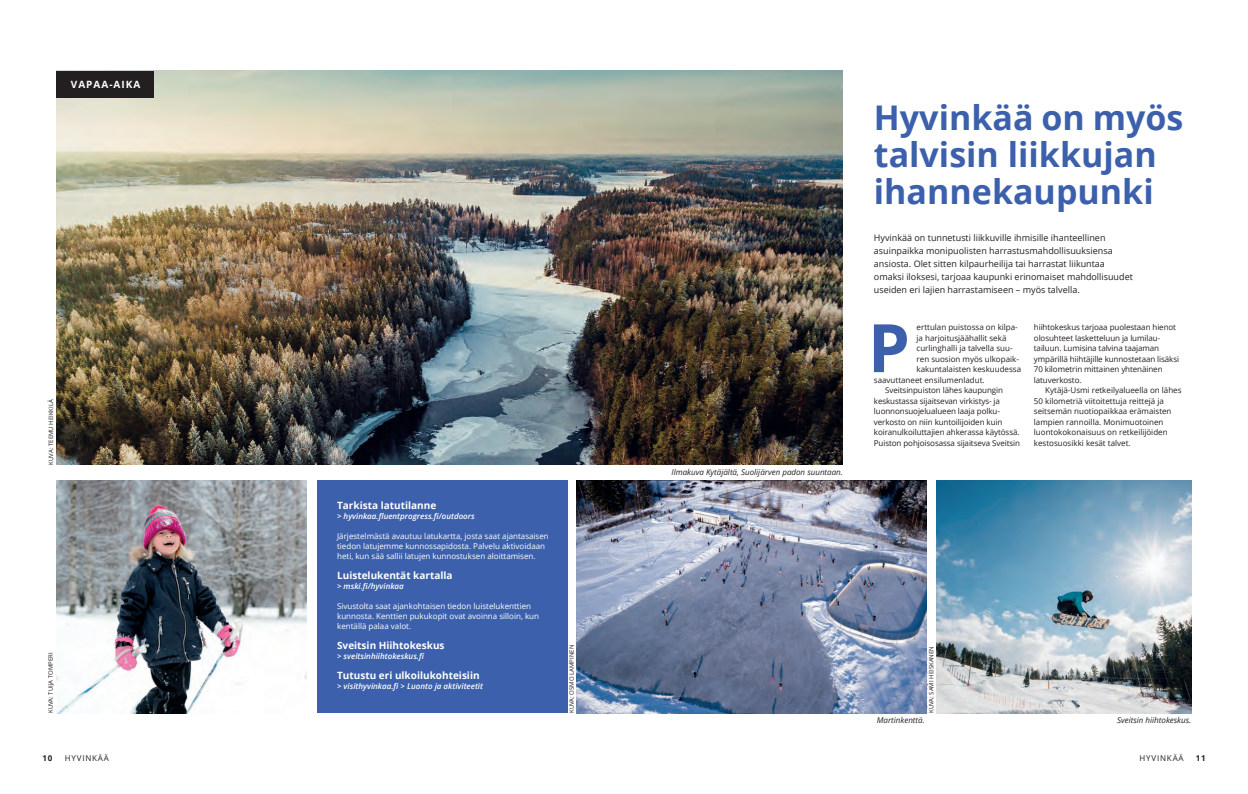
<style>
.page{position:relative;width:1248px;height:794px;background:#fff}
.page>*{position:absolute;margin:0;border:0;box-sizing:border-box;transform-origin:0 0}
.t1{font:700 66.8px "Open Sans";color:#3c60ac}
.t2{font:700 34px/37px "Open Sans";color:#3c60ac}
.t3{font:700 10px "Open Sans";color:#fff}
.t4{font:700 10px "Open Sans";letter-spacing:.1em;color:#fff}
.t5{font:9px/13px "Open Sans";color:#231f20}
.t6{font:8px "Open Sans";letter-spacing:-.01em;color:#231f20}
.t7{font:8px/10px "Open Sans";color:#fff}
.t8{font:italic 600 8px "Open Sans";color:#fff}
.t9{font:italic 8px "Open Sans";color:#231f20}
.t10{font:8px "Open Sans";letter-spacing:.1em;color:#231f20}
.t11{font:700 8px "Open Sans";color:#231f20}
.t12{font:6px "Open Sans";color:#231f20}
</style>
<div class="page">
<img style="left:57px;top:71px;width:785px;height:393px">
<div style="left:317px;top:480px;width:250px;height:233px;background:#3c60ac"></div>
<div style="left:57px;top:71px;width:97px;height:26px;background:#231f20"></div>
<img style="left:936px;top:480px;width:255px;height:233px">
<img style="left:577px;top:480px;width:349px;height:233px">
<img style="left:57px;top:480px;width:250px;height:233px">
<p class="t4" style="left:71px;top:77px;width:71px">VAPAA-AIKA</p>
<p class="t12" style="left:47px;top:464px;width:67px;rotate:-90deg">KUVA: TEEMU HEIKKILÄ</p>
<p class="t12" style="left:47px;top:713px;width:62px;rotate:-90deg">KUVA: TUIJA TOMPERI</p>
<p class="t3" style="left:337px;top:498px;width:101px">Tarkista latutilanne</p>
<p class="t8" style="left:337px;top:511px;width:139px">&gt; hyvinkaa.fluentprogress.fi/outdoors</p>
<p class="t7" style="left:337px;top:531px;width:213px">Järjestelmästä avautuu latukartta, josta saat ajantasaisen tiedon latujemme kunnossapidosta. Palvelu aktivoidaan heti, kun sää sallii latujen kunnostuksen aloittamisen.</p>
<p class="t3" style="left:337px;top:568px;width:117px">Luistelukentät kartalla</p>
<p class="t8" style="left:337px;top:581px;width:68px">&gt; mski.fi/hyvinkaa</p>
<p class="t7" style="left:337px;top:601px;width:203px">Sivustolta saat ajankohtaisen tiedon luistelukenttien kunnosta. Kenttien pukukopit ovat avoinna silloin, kun kentällä palaa valot.</p>
<p class="t3" style="left:337px;top:638px;width:109px">Sveitsin Hiihtokeskus</p>
<p class="t8" style="left:337px;top:651px;width:89px">&gt; sveitsinhiihtokeskus.fi</p>
<p class="t3" style="left:337px;top:668px;width:144px">Tutustu eri ulkoilukohteisiin</p>
<p class="t8" style="left:337px;top:681px;width:147px">&gt; visithyvinkaa.fi &gt; Luonto ja aktiviteetit</p>
<p class="t12" style="left:567px;top:713px;width:70px;rotate:-90deg">KUVA: OSMO LAMPINEN</p>
<p class="t9" style="left:671px;top:466px;width:173px">Ilmakuva Kytäjältä, Suolijärven padon suuntaan.</p>
<h1 class="t2" style="left:873px;top:98px;width:311px">Hyvinkää on myös talvisin liikkujan ihannekaupunki</h1>
<p class="t5" style="left:873px;top:231px;width:260px">Hyvinkää on tunnetusti liikkuville ihmisille ihanteellinen asuinpaikka monipuolisten harrastusmahdollisuuksiensa ansiosta. Olet sitten kilpaurheilija tai harrastat liikuntaa omaksi iloksesi, tarjoaa kaupunki erinomaiset mahdollisuudet useiden eri lajien harrastamiseen – myös talvella.</p>
<p class="t1" style="left:867px;top:301px;width:43px">P</p>
<p class="t6" style="left:916px;top:322px;width:103px">erttulan puistossa on kilpa-</p>
<p class="t6" style="left:1033px;top:322px;width:144px">hiihtokeskus tarjoaa puolestaan hienot</p>
<p class="t6" style="left:1033px;top:332px;width:128px">olosuhteet lasketteluun ja lumilau-</p>
<p class="t6" style="left:1033px;top:343px;width:127px">tailuun. Lumisina talvina taajaman</p>
<p class="t6" style="left:1033px;top:353px;width:147px">ympärillä hiihtäjille kunnostetaan lisäksi</p>
<p class="t6" style="left:1033px;top:364px;width:130px">70 kilometrin mittainen yhtenäinen</p>
<p class="t6" style="left:1033px;top:374px;width:49px">latuverkosto.</p>
<p class="t6" style="left:1045px;top:385px;width:138px">Kytäjä-Usmi retkeilyalueella on lähes</p>
<p class="t6" style="left:1033px;top:395px;width:131px">50 kilometriä viitoitettuja reittejä ja</p>
<p class="t6" style="left:1033px;top:406px;width:139px">seitsemän nuotiopaikkaa erämaisten</p>
<p class="t6" style="left:1033px;top:416px;width:131px">lampien rannoilla. Monimuotoinen</p>
<p class="t6" style="left:1033px;top:427px;width:135px">luontokokonaisuus on retkeilijöiden</p>
<p class="t6" style="left:1033px;top:437px;width:98px">kestosuosikki kesät talvet.</p>
<p class="t6" style="left:916px;top:332px;width:91px">ja harjoitusjäähallit sekä</p>
<p class="t6" style="left:916px;top:343px;width:97px">curlinghalli ja talvella suu-</p>
<p class="t6" style="left:916px;top:353px;width:104px">ren suosion myös ulkopaik-</p>
<p class="t6" style="left:916px;top:364px;width:106px">kakuntalaisten keskuudessa</p>
<p class="t6" style="left:873px;top:374px;width:112px">saavuttaneet ensilumenladut.</p>
<p class="t6" style="left:885px;top:385px;width:119px">Sveitsinpuiston lähes kaupungin</p>
<p class="t6" style="left:873px;top:395px;width:128px">keskustassa sijaitsevan virkistys- ja</p>
<p class="t6" style="left:873px;top:406px;width:128px">luonnonsuojelualueen laaja polku-</p>
<p class="t6" style="left:873px;top:416px;width:130px">verkosto on niin kuntoilijoiden kuin</p>
<p class="t6" style="left:873px;top:427px;width:147px">koiranulkoiluttajien ahkerassa käytössä.</p>
<p class="t6" style="left:873px;top:437px;width:148px">Puiston pohjoisosassa sijaitseva Sveitsin</p>
<p class="t12" style="left:927px;top:713px;width:68px;rotate:-90deg">KUVA: SAMI HEISKANEN</p>
<p class="t9" style="left:876px;top:714px;width:49px">Martinkenttä.</p>
<p class="t9" style="left:1116px;top:714px;width:76px">Sveitsin hiihtokeskus.</p>
<p class="t11" style="left:43px;top:752px;width:11px">10</p>
<p class="t10" style="left:65px;top:752px;width:46px">HYVINKÄÄ</p>
<p class="t10" style="left:1139px;top:752px;width:46px">HYVINKÄÄ</p>
<p class="t11" style="left:1195px;top:752px;width:11px">11</p>
</div>
